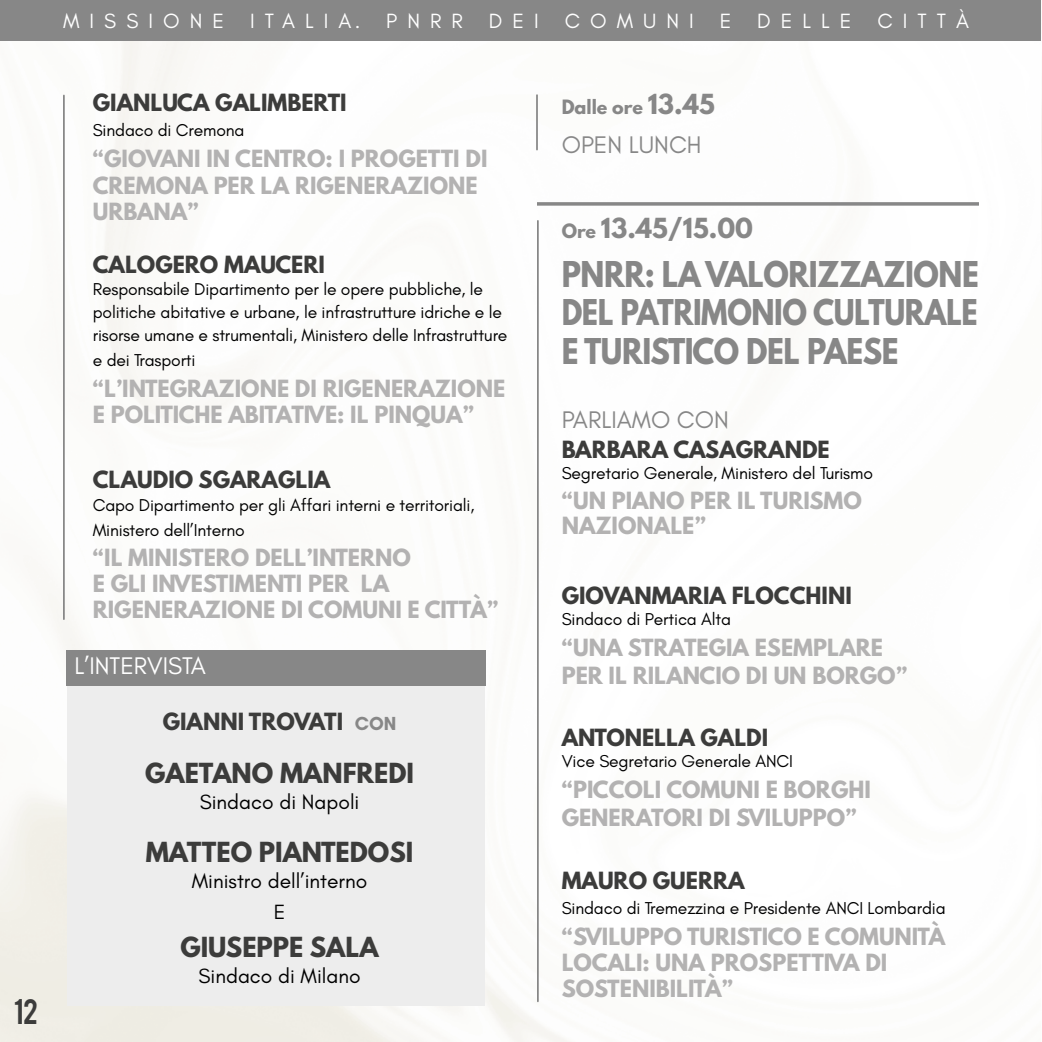
<style>
.page{position:relative;width:1042px;height:1042px;background:#fff}
.page>*{position:absolute;margin:0;border:0;box-sizing:border-box;transform-origin:0 0}
.t1{font:700 31.5px/38.5px "League Spartan";letter-spacing:-.015em;color:#878787;text-align:justify;scale:.92 1}
.t2{font:28px "Bebas";color:#3c3c3b}
.t3{font:700 24.5px "League Spartan";color:#3c3c3b}
.t4{font:24.5px "Glacial Indifference";color:#878787}
.t5{font:700 24.5px "League Spartan";color:#878787}
.t6{font:24.5px "Glacial Indifference";color:#fff}
.t7{font:700 21px/26.2px "League Spartan";color:#b3b2b2}
.t8{font:700 21px "League Spartan";color:#3c3c3b}
.t9{font:21px/31px "Glacial Indifference";color:#000;text-align:center}
.t10{font:21px "Glacial Indifference";letter-spacing:.48em;color:#fff}
.t11{font:17.5px/22.8px "Glacial Indifference";letter-spacing:-.01em;color:#000}
.t12{font:700 17.5px "League Spartan";color:#878787}
.s1{font-family:"Glacial Indifference";font-size:19.25px;color:#878787}
.s2{font-size:24.5px}
.s3{font-size:17.5px}
</style>
<div class="page">
<div style="left:0;top:0;width:1041px;height:41px;background:#878787"></div>
<hr style="left:536px;top:95px;width:2px;height:55px;background:#878787">
<hr style="left:63px;top:95px;width:2px;height:524px;background:#878787">
<hr style="left:537px;top:221px;width:2px;height:780px;background:#878787">
<div style="left:67px;top:686px;width:417px;height:320px;background:#ededed"></div>
<div style="left:66px;top:650px;width:419px;height:35px;background:#878787"></div>
<svg style="left:537px;top:202px;width:442px;height:4px;background:#959595"></svg>
<h2 class="t2" style="left:14px;top:991px;width:26px">12</h2>
<p class="t10" style="left:63px;top:9px;width:907px">MISSIONE ITALIA. PNRR DEI COMUNI E DELLE CITTÀ</p>
<p class="t8" style="left:93px;top:86px;width:255px">GIANLUCA GALIMBERTI</p>
<p class="t11" style="left:93px;top:119px;width:153px">Sindaco di Cremona</p>
<p class="t7" style="left:93px;top:145px;width:396px">“GIOVANI IN CENTRO: I PROGETTI DI<br>CREMONA PER LA RIGENERAZIONE<br>URBANA”</p>
<p class="t8" style="left:93px;top:248px;width:234px">CALOGERO MAUCERI</p>
<p class="t11" style="left:93px;top:278px;width:416px">Responsabile Dipartimento per le opere pubbliche, le politiche abitative e urbane, le infrastrutture idriche e le risorse umane e strumentali, Ministero delle Infrastrutture</p>
<p class="t11" style="left:93px;top:349px;width:104px">e dei Trasporti</p>
<p class="t7" style="left:93px;top:375px;width:414px">“L’INTEGRAZIONE DI RIGENERAZIONE<br>E POLITICHE ABITATIVE: IL PINQUA”</p>
<p class="t8" style="left:93px;top:463px;width:239px">CLAUDIO SGARAGLIA</p>
<p class="t11" style="left:93px;top:493px;width:383px;line-height:25.2px">Capo Dipartimento per gli Affari interni e territoriali,<br>Ministero dell’Interno</p>
<p class="t7" style="left:93px;top:544px;width:407px">“IL MINISTERO DELL’INTERNO<br>E GLI INVESTIMENTI PER LA<br>RIGENERAZIONE DI COMUNI E CITTÀ”</p>
<h3 class="t6" style="left:74px;top:652px;width:133px">L’INTERVISTA</h3>
<p class="t8" style="left:163px;top:705px;width:235px">GIANNI TROVATI <span class="s1">CON</span></p>
<h3 class="t3" style="left:145px;top:754px;width:270px">GAETANO MANFREDI</h3>
<p class="t9" style="left:200px;top:787px;width:161px">Sindaco di Napoli</p>
<h3 class="t3" style="left:146px;top:833px;width:269px">MATTEO PIANTEDOSI</h3>
<p class="t9" style="left:192px;top:866px;width:177px">Ministro dell’interno<br>E</p>
<h3 class="t3" style="left:180px;top:928px;width:200px">GIUSEPPE SALA</h3>
<p class="t9" style="left:198px;top:961px;width:164px">Sindaco di Milano</p>
<p class="t12" style="left:562px;top:93px;width:155px">Dalle ore <span class="s2">13.45</span></p>
<h3 class="t4" style="left:562px;top:131px;width:141px">OPEN LUNCH</h3>
<h3 class="t5" style="left:562px;top:209px;width:193px"><span class="s3">Ore</span> 13.45/15.00</h3>
<h1 class="t1" style="left:562px;top:254px;width:455px">PNRR: LA VALORIZZAZIONE DEL PATRIMONIO CULTURALE E TURISTICO DEL PAESE</h1>
<h3 class="t4" style="left:562px;top:406px;width:169px">PARLIAMO CON</h3>
<p class="t8" style="left:562px;top:433px;width:270px">BARBARA CASAGRANDE</p>
<p class="t11" style="left:562px;top:461px;width:313px">Segretario Generale, Ministero del Turismo</p>
<p class="t7" style="left:562px;top:488px;width:302px;line-height:24.5px">“UN PIANO PER IL TURISMO<br>NAZIONALE”</p>
<p class="t8" style="left:562px;top:579px;width:292px">GIOVANMARIA FLOCCHINI</p>
<p class="t11" style="left:562px;top:608px;width:171px">Sindaco di Pertica Alta</p>
<p class="t7" style="left:562px;top:633px;width:347px;line-height:28px">“UNA STRATEGIA ESEMPLARE<br>PER IL RILANCIO DI UN BORGO”</p>
<p class="t8" style="left:562px;top:721px;width:208px">ANTONELLA GALDI</p>
<p class="t11" style="left:562px;top:750px;width:233px">Vice Segretario Generale ANCI</p>
<p class="t7" style="left:562px;top:775px;width:311px;line-height:28px">“PICCOLI COMUNI E BORGHI<br>GENERATORI DI SVILUPPO”</p>
<p class="t8" style="left:562px;top:864px;width:184px">MAURO GUERRA</p>
<p class="t11" style="left:562px;top:897px;width:385px">Sindaco di Tremezzina e Presidente ANCI Lombardia</p>
<p class="t7" style="left:562px;top:923px;width:385px">“SVILUPPO TURISTICO E COMUNITÀ<br>LOCALI: UNA PROSPETTIVA DI<br>SOSTENIBILITÀ”</p>
</div>
